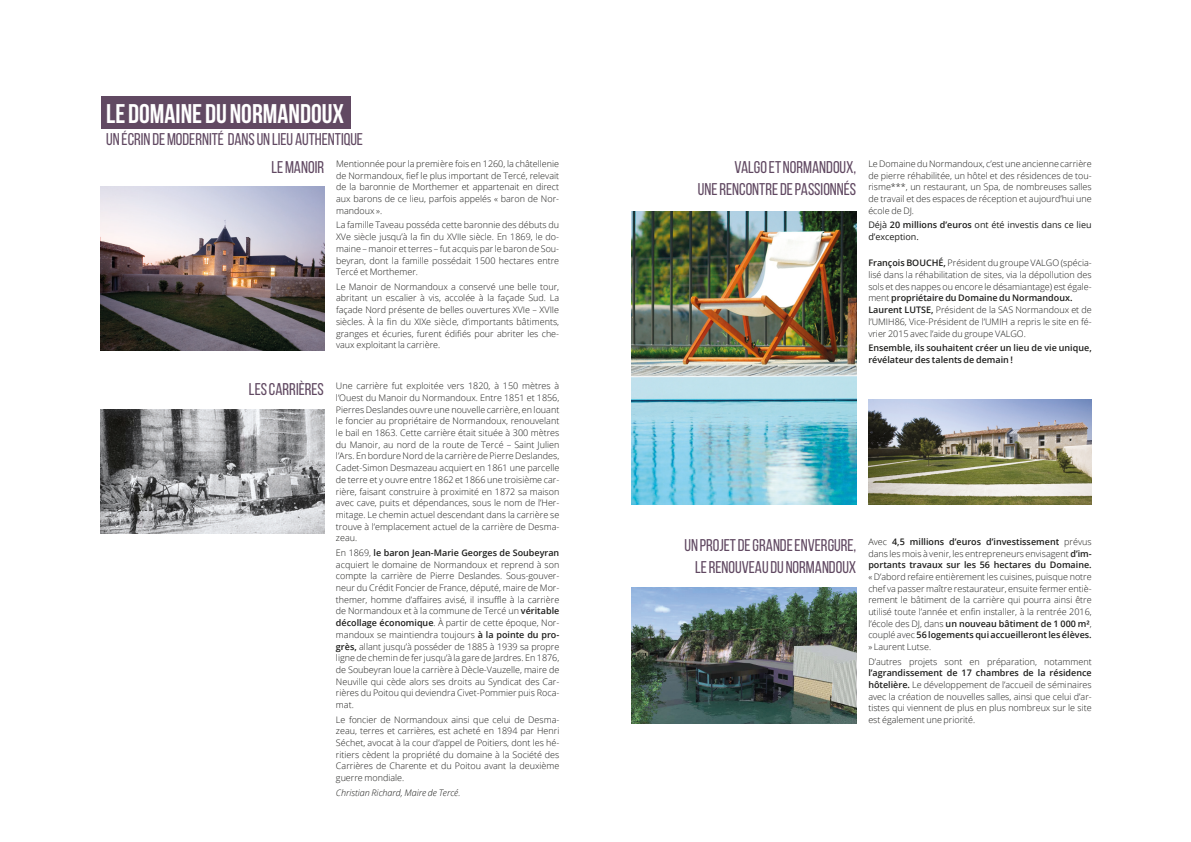
<style>
.page{position:relative;width:1191px;height:842px;background:#fff}
.page>*{position:absolute;margin:0;border:0;box-sizing:border-box;transform-origin:0 0}
.t1{font:700 27px "Bebas Neue";color:#fff}
.t2{font:17px/22.1px "Bebas Neue";color:#614962;text-align:right}
.t3{font:300 9px/11.7px "Open Sans";color:#1d1d1b;text-align:justify}
.t4{font:600 9px/11.7px "Open Sans";color:#1d1d1b}
.t5{font:9px/11.7px "Open Sans";color:#1d1d1b}
.t6{font:italic 300 9px "Open Sans";color:#1d1d1b}
.s1{font-weight:600}
</style>
<div class="page">
<div style="left:101px;top:96px;width:249px;height:33px;background:#614962"></div>
<img style="left:101px;top:409px;width:223px;height:125px">
<img style="left:631px;top:211px;width:225px;height:294px">
<img style="left:868px;top:400px;width:223px;height:105px">
<img style="left:631px;top:587px;width:225px;height:137px">
<img style="left:101px;top:186px;width:223px;height:164px">
<p class="t1" style="left:106px;top:99px;width:239px">LE DOMAINE DU NORMANDOUX</p>
<p class="t2" style="left:106px;top:128px;width:258px">UN ÉCRIN DE MODERNITÉ DANS UN LIEU AUTHENTIQUE</p>
<p class="t2" style="left:271px;top:156px;width:54px">LE MANOIR</p>
<p class="t2" style="left:249px;top:378px;width:76px">LES CARRIÈRES</p>
<p class="t3" style="left:336px;top:158px;width:225px">Mentionnée pour la première fois en 1260, la châtellenie de Normandoux, fief le plus important de Tercé, relevait de la baronnie de Morthemer et appartenait en direct aux barons de ce lieu, parfois appelés « baron de Nor&shy;mandoux ».</p>
<p class="t3" style="left:336px;top:219px;width:225px">La famille Taveau posséda cette baronnie des débuts du XVe siècle jusqu’à la fin du XVIIe siècle. En 1869, le do&shy;maine – manoir et terres – fut acquis par le baron de Sou&shy;beyran, dont la famille possédait 1500 hectares entre Tercé et Morthemer.</p>
<p class="t3" style="left:336px;top:280px;width:225px">Le Manoir de Normandoux a conservé une belle tour, abritant un escalier à vis, accolée à la façade Sud. La façade Nord présente de belles ouvertures XVIe – XVIIe siècles. À la fin du XIXe siècle, d’importants bâtiments, granges et écuries, furent édifiés pour abriter les che&shy;vaux exploitant la carrière.</p>
<p class="t3" style="left:336px;top:380px;width:225px">Une carrière fut exploitée vers 1820, à 150 mètres à l’Ouest du Manoir du Normandoux. Entre 1851 et 1856, Pierres Deslandes ouvre une nouvelle carrière, en louant le foncier au propriétaire de Normandoux, renouvelant le bail en 1863. Cette carrière était située à 300 mètres du Manoir, au nord de la route de Tercé – Saint Julien l’Ars. En bordure Nord de la carrière de Pierre Deslandes, Cadet-Simon Desmazeau acquiert en 1861 une parcelle de terre et y ouvre entre 1862 et 1866 une troisième car&shy;rière, faisant construire à proximité en 1872 sa maison avec cave, puits et dépendances, sous le nom de l’Her&shy;mitage. Le chemin actuel descendant dans la carrière se trouve à l’emplacement actuel de la carrière de Desma&shy;zeau.</p>
<p class="t3" style="left:336px;top:547px;width:225px">En 1869, <span class="s1">le baron Jean-Marie Georges de Soubeyran </span>acquiert le domaine de Normandoux et reprend à son compte la carrière de Pierre Deslandes. Sous-gouver&shy;neur du Crédit Foncier de France, député, maire de Mor&shy;themer, homme d’affaires avisé, il insuffle à la carrière de Normandoux et à la commune de Tercé un <span class="s1">véritable décollage économique</span>. À partir de cette époque, Nor&shy;mandoux se maintiendra toujours <span class="s1">à la pointe du pro&shy;grès,</span> allant jusqu’à posséder de 1885 à 1939 sa propre ligne de chemin de fer jusqu’à la gare de Jardres. En 1876, de Soubeyran loue la carrière à Dècle-Vauzelle, maire de Neuville qui cède alors ses droits au Syndicat des Car&shy;rières du Poitou qui deviendra Civet-Pommier puis Roca&shy;mat.</p>
<p class="t3" style="left:336px;top:713px;width:225px">Le foncier de Normandoux ainsi que celui de Desma&shy;zeau, terres et carrières, est acheté en 1894 par Henri Séchet, avocat à la cour d’appel de Poitiers, dont les hé&shy;ritiers cèdent la propriété du domaine à la Société des Carrières de Charente et du Poitou avant la deuxième guerre mondiale.</p>
<p class="t6" style="left:336px;top:786px;width:126px">Christian Richard, Maire de Tercé.</p>
<p class="t2" style="left:734px;top:156px;width:123px">VALGO ET NORMANDOUX,</p>
<p class="t2" style="left:698px;top:178px;width:160px">UNE RENCONTRE DE PASSIONNÉS</p>
<p class="t3" style="left:868px;top:158px;width:225px">Le Domaine du Normandoux, c’est une ancienne carrière de pierre réhabilitée, un hôtel et des résidences de tou&shy;risme***, un restaurant, un Spa, de nombreuses salles de travail et des espaces de réception et aujourd’hui une école de DJ.</p>
<p class="t5" style="left:868px;top:219px;width:225px">Déjà <span class="s1">20 millions d’euros</span> ont été investis dans ce lieu d’exception.</p>
<p class="t3" style="left:868px;top:257px;width:225px"><span class="s1">François BOUCHÉ,</span> Président du groupe VALGO (spécia&shy;lisé dans la réhabilitation de sites, via la dépollution des sols et des nappes ou encore le désamiantage) est égale&shy;ment <span class="s1">propriétaire du Domaine du Normandoux.</span></p>
<p class="t3" style="left:868px;top:304px;width:225px"><span class="s1">Laurent LUTSE,</span> Président de la SAS Normandoux et de l’UMIH86, Vice-Président de l’UMIH a repris le site en fé&shy;vrier 2015 avec l’aide du groupe VALGO.</p>
<p class="t4" style="left:868px;top:342px;width:225px">Ensemble, ils souhaitent créer un lieu de vie unique, révélateur des talents de demain !</p>
<p class="t2" style="left:684px;top:534px;width:173px">UN PROJET DE GRANDE ENVERGURE,<br>LE RENOUVEAU DU NORMANDOUX</p>
<p class="t3" style="left:868px;top:535px;width:225px">Avec <span class="s1">4,5 millions d’euros d’investissement</span> prévus dans les mois à venir, les entrepreneurs envisagent <span class="s1">d’im&shy;portants travaux sur les 56 hectares du Domaine. </span>« D’abord refaire entièrement les cuisines, puisque notre chef va passer maître restaurateur, ensuite fermer entiè&shy;rement le bâtiment de la carrière qui pourra ainsi être utilisé toute l’année et enfin installer, à la rentrée 2016, l’école des DJ, dans <span class="s1">un nouveau bâtiment de 1 000 m²</span>, couplé avec <span class="s1">56 logements qui accueilleront les élèves. </span>» Laurent Lutse.</p>
<p class="t3" style="left:868px;top:655px;width:225px">D’autres projets sont en préparation, notamment <span class="s1">l’agrandissement de 17 chambres de la résidence hôtelière.</span> Le développement de l’accueil de séminaires avec la création de nouvelles salles, ainsi que celui d’ar&shy;tistes qui viennent de plus en plus nombreux sur le site est également une priorité.</p>
</div>
